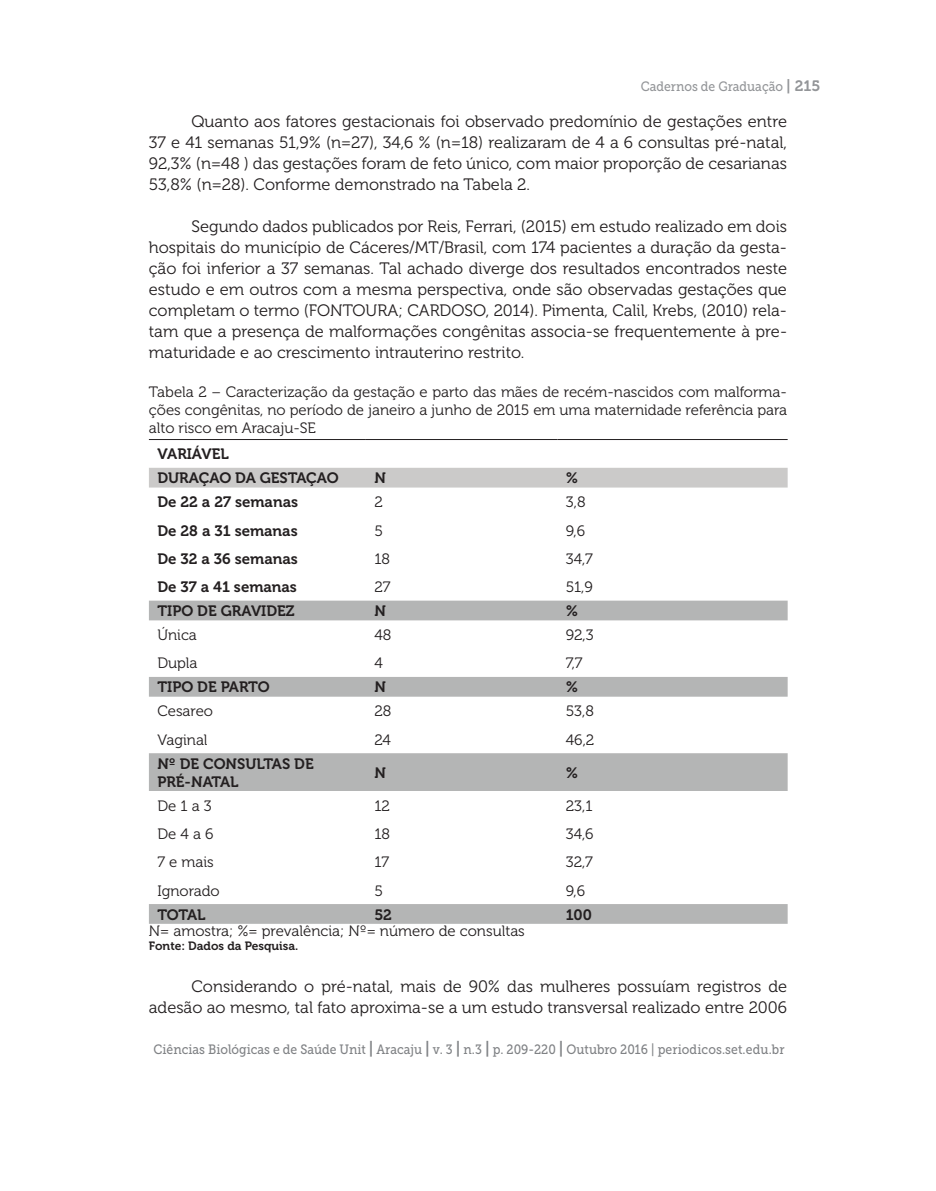
<style>
.page{position:relative;width:936px;height:1191px;background:#fff}
.page>*{position:absolute;margin:0;border:0;box-sizing:border-box;transform-origin:0 0}
.t1{font:16.5px/21px "Museo 300";color:#231f20;text-align:justify}
.t2{font:15px/18px "Museo 300";color:#231f20;text-align:justify}
.t3{font:15px/24px "Museo 700";color:#231f20}
.t4{font:13.5px "Museo Slab 500";color:#808285;scale:.9 1}
.t5{font:13.5px "Museo Slab 500";color:#939598;scale:.9 1}
.t6{font:12px "Museo 700";color:#231f20}
.s1{font-family:"Museo 700";font-size:15px}
.s2{font-family:"Museo 700";font-size:16.5px}
</style>
<div class="page">
<div style="left:149px;top:468px;width:638px;height:19px;background:#cbcac9"></div>
<svg style="left:149px;top:600px;width:638px;height:323px"></svg>
<hr style="left:149px;top:439px;width:217px;height:1px;background:#231f20">
<hr style="left:366px;top:439px;width:191px;height:1px;background:#231f20">
<hr style="left:557px;top:439px;width:230px;height:1px;background:#231f20">
<p class="t5" style="left:640px;top:79px;width:201px">Cadernos de Graduação <span class="s1">| 215</span></p>
<p class="t1" style="left:149px;top:111px;width:639px;text-indent:43px">Quanto aos fatores gestacionais foi observado predomínio de gestações entre 37 e 41 semanas 51,9% (n=27), 34,6 % (n=18) realizaram de 4 a 6 consultas pré-natal, 92,3% (n=48 ) das gestações foram de feto único, com maior proporção de cesarianas 53,8% (n=28). Conforme demonstrado na Tabela 2.</p>
<p class="t1" style="left:149px;top:216px;width:639px;text-indent:43px">Segundo dados publicados por Reis, Ferrari, (2015) em estudo realizado em dois hospitais do município de Cáceres/MT/Brasil, com 174 pacientes a duração da gesta&shy;ção foi inferior a 37 semanas. Tal achado diverge dos resultados encontrados neste estudo e em outros com a mesma perspectiva, onde são observadas gestações que completam o termo (FONTOURA; CARDOSO, 2014). Pimenta, Calil, Krebs, (2010) rela&shy;tam que a presença de malformações congênitas associa-se frequentemente à pre&shy;maturidade e ao crescimento intrauterino restrito.</p>
<p class="t2" style="left:149px;top:383px;width:639px">Tabela 2 – Caracterização da gestação e parto das mães de recém-nascidos com malforma&shy;ções congênitas, no período de janeiro a junho de 2015 em uma maternidade referência para alto risco em Aracaju-SE</p>
<p class="t3" style="left:157px;top:442px;width:183px">VARIÁVEL<br>DURAÇAO DA GESTAÇAO</p>
<p class="t3" style="left:374px;top:466px;width:13px">N</p>
<p class="t3" style="left:566px;top:466px;width:14px">%</p>
<p class="t3" style="left:157px;top:490px;width:142px">De 22 a 27 semanas</p>
<p class="t2" style="left:374px;top:493px;width:10px">2</p>
<p class="t2" style="left:566px;top:493px;width:21px">3,8</p>
<p class="t3" style="left:157px;top:518px;width:142px">De 28 a 31 semanas</p>
<p class="t2" style="left:374px;top:522px;width:10px">5</p>
<p class="t2" style="left:566px;top:522px;width:21px">9,6</p>
<p class="t3" style="left:157px;top:547px;width:142px">De 32 a 36 semanas</p>
<p class="t2" style="left:374px;top:550px;width:17px">18</p>
<p class="t2" style="left:566px;top:550px;width:28px">34,7</p>
<p class="t3" style="left:157px;top:575px;width:141px">De 37 a 41 semanas</p>
<p class="t2" style="left:374px;top:578px;width:18px">27</p>
<p class="t2" style="left:566px;top:578px;width:28px">51,9</p>
<p class="t3" style="left:157px;top:599px;width:139px">TIPO DE GRAVIDEZ</p>
<p class="t3" style="left:374px;top:599px;width:13px">N</p>
<p class="t3" style="left:566px;top:599px;width:14px">%</p>
<p class="t2" style="left:157px;top:626px;width:41px">Única</p>
<p class="t2" style="left:374px;top:626px;width:18px">48</p>
<p class="t2" style="left:566px;top:626px;width:29px">92,3</p>
<p class="t2" style="left:157px;top:654px;width:42px">Dupla</p>
<p class="t2" style="left:374px;top:654px;width:10px">4</p>
<p class="t2" style="left:566px;top:654px;width:18px">7,7</p>
<p class="t3" style="left:157px;top:675px;width:114px">TIPO DE PARTO</p>
<p class="t3" style="left:374px;top:675px;width:13px">N</p>
<p class="t3" style="left:566px;top:675px;width:14px">%</p>
<p class="t2" style="left:157px;top:702px;width:57px">Cesareo</p>
<p class="t2" style="left:374px;top:702px;width:19px">28</p>
<p class="t2" style="left:566px;top:702px;width:30px">53,8</p>
<p class="t2" style="left:157px;top:731px;width:52px">Vaginal</p>
<p class="t2" style="left:374px;top:731px;width:18px">24</p>
<p class="t2" style="left:566px;top:731px;width:30px">46,2</p>
<p class="t3" style="left:157px;top:754px;width:158px;line-height:18px">Nº DE CONSULTAS DE<br>PRÉ-NATAL</p>
<p class="t3" style="left:374px;top:760px;width:13px">N</p>
<p class="t3" style="left:566px;top:760px;width:14px">%</p>
<p class="t2" style="left:157px;top:797px;width:56px">De 1 a 3</p>
<p class="t2" style="left:374px;top:797px;width:17px">12</p>
<p class="t2" style="left:566px;top:797px;width:28px">23,1</p>
<p class="t2" style="left:157px;top:825px;width:58px">De 4 a 6</p>
<p class="t2" style="left:374px;top:825px;width:17px">18</p>
<p class="t2" style="left:566px;top:825px;width:29px">34,6</p>
<p class="t2" style="left:157px;top:853px;width:58px">7 e mais</p>
<p class="t2" style="left:374px;top:853px;width:16px">17</p>
<p class="t2" style="left:566px;top:853px;width:29px">32,7</p>
<p class="t2" style="left:157px;top:881px;width:64px">Ignorado</p>
<p class="t2" style="left:374px;top:881px;width:10px">5</p>
<p class="t2" style="left:566px;top:881px;width:21px">9,6</p>
<p class="t3" style="left:157px;top:902px;width:50px">TOTAL</p>
<p class="t3" style="left:374px;top:902px;width:19px">52</p>
<p class="t3" style="left:566px;top:902px;width:28px">100</p>
<p class="t2" style="left:149px;top:922px;width:377px">N= amostra; %= prevalência; Nº= número de consultas</p>
<p class="t6" style="left:149px;top:939px;width:151px">Fonte: Dados da Pesquisa.</p>
<p class="t1" style="left:149px;top:976px;width:639px;text-align:right">Considerando o pré-natal, mais de 90% das mulheres possuíam registros de adesão ao mesmo, tal fato aproxima-se a um estudo transversal realizado entre 2006</p>
<p class="t4" style="left:153px;top:1041px;width:702px">Ciências Biológicas e de Saúde Unit <span class="s2">|</span> Aracaju <span class="s2">|</span> v. 3 <span class="s2">|</span> n.3 <span class="s2">|</span> p. 209-220 <span class="s2">|</span> Outubro 2016 | periodicos.set.edu.br</p>
</div>
